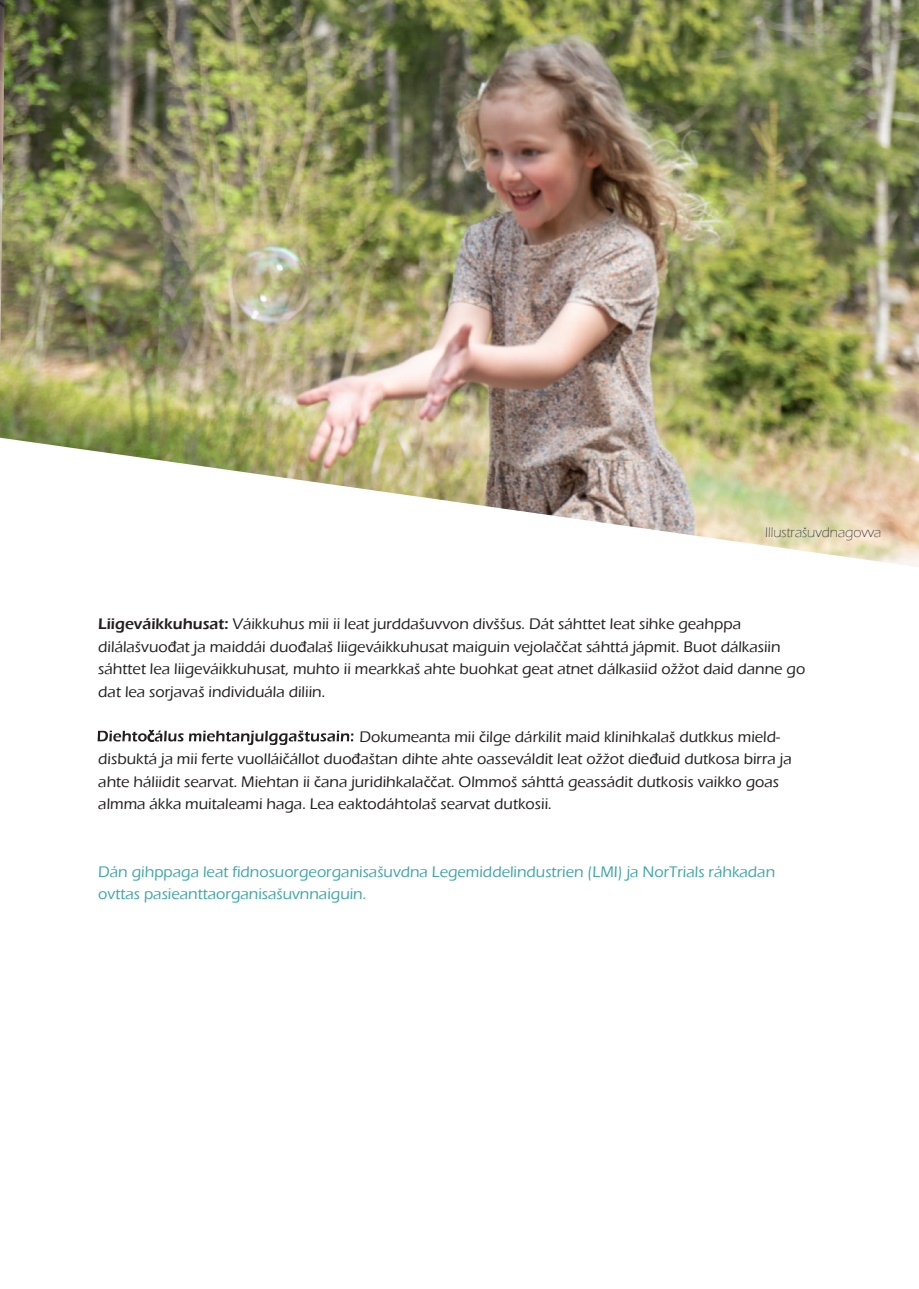
<style>
.page{position:relative;width:919px;height:1289px;background:#fff}
.page>*{position:absolute;margin:0;border:0;box-sizing:border-box;transform-origin:0 0}
.t1{font:500 15.75px/22.5px "Eras ITC";color:#231f20}
.t2{font:500 15.75px/22.5px "Eras ITC";color:#43a6a7}
.t3{font:300 14.25px "Eras ITC";color:#2c2f3b}
.s1{font-weight:600}
.s2{font-family:"Myriad Pro";font-weight:400}
</style>
<div class="page">
<img style="left:0;top:0;width:918px;height:567px">
<img style="left:0;top:0;width:4px;height:379px">
<svg style="left:97px;top:729px;width:86px;height:13px"></svg>
<svg style="left:189px;top:730px;width:164px;height:15px"></svg>
<p class="t3" style="left:765px;top:524px;width:118px">Illustrašuvdnagovva</p>
<p class="t1" style="left:98px;top:612px;width:708px"><span class="s1">Liigeváikkuhusat:</span> Váikkuhus mii ii leat jurddašuvvon divššus. Dát sáhttet leat sihke geahppa dilálašvuo<span class="s2">đ</span>at ja maiddái duo<span class="s2">đ</span>alaš liigeváikkuhusat maiguin vejola<span class="s2">čč</span>at sáhttá jápmit. Buot dálkasiin sáhttet lea liigeváikkuhusat, muhto ii mearkkaš ahte buohkat geat atnet dálkasiid ožžot daid danne go dat lea sorjavaš individuála diliin.</p>
<p class="t1" style="left:98px;top:725px;width:695px;text-indent:261px">Dokumeanta mii <span class="s2">č</span>ilge dárkilit maid klinihkalaš dutkkus mield&shy;disbuktá ja mii ferte vuollái<span class="s2">č</span>állot duo<span class="s2">đ</span>aštan dihte ahte oasseváldit leat ožžot die<span class="s2">đ</span>uid dutkosa birra ja ahte háliidit searvat. Miehtan ii <span class="s2">č</span>ana juridihkala<span class="s2">čč</span>at. Olmmoš sáhttá geassádit dutkosis vaikko goas almma ákka muitaleami haga. Lea eaktodáhtolaš searvat dutkosii.</p>
<p class="t2" style="left:98px;top:860px;width:678px">Dán gihppaga leat fidnosuorgeorganisašuvdna Legemiddelindustrien (LMI) ja NorTrials ráhkadan ovttas pasieanttaorganisašuvnnaiguin.</p>
</div>
